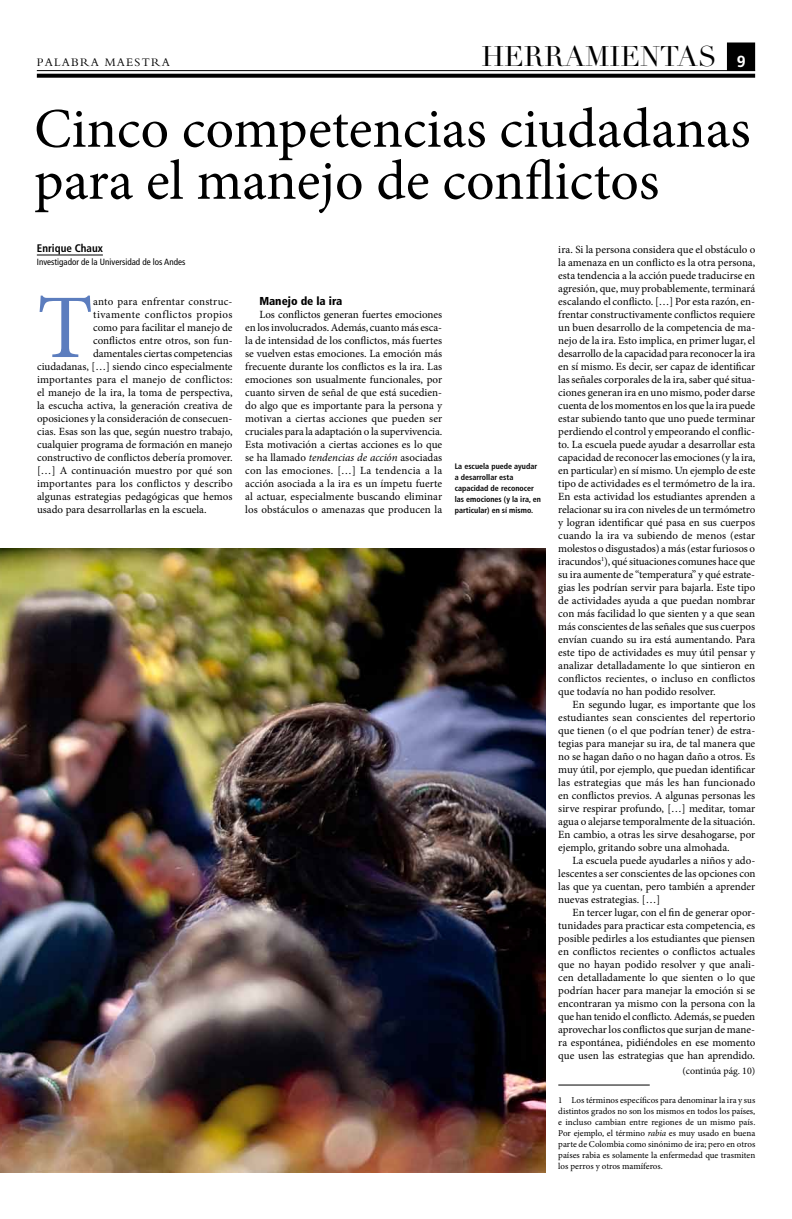
<style>
.page{position:relative;width:792px;height:1219px;background:#fff}
.page>*{position:absolute;margin:0;border:0;box-sizing:border-box;transform-origin:0 0}
.t1{font:91px "Minion Pro";color:#5c7dbe}
.t2{font:56px/52px "Minion Pro";color:#000}
.t3{font:28px "Didot LT Std";color:#000}
.t4{font:12px "Bembo Std";letter-spacing:.1em;color:#000}
.t5{font:900 condensed 11.5px "Frutiger LT Std";color:#000}
.t6{font:11px/13px "Minion Pro";color:#000;text-align:justify}
.t7{font:11px "Minion Pro";letter-spacing:.02em;color:#000}
.t8{font:11px "Minion Pro";letter-spacing:.04em;color:#000}
.t9{font:700 condensed 11px "Frutiger LT Std";color:#000}
.t10{font:10px "Minion Pro";color:#000}
.t11{font:9px/11px "Minion Pro";color:#000;text-align:justify}
.t12{font:condensed 9px "Frutiger LT Std";color:#000}
.t13{font:700 condensed 8px/11px "Frutiger LT Std";color:#000}
.s1{font-family:"Frutiger LT Std";font-weight:700;font-size:16px;color:#fff}
.s2{font-style:italic}
</style>
<div class="page">
<hr style="left:37px;top:70px;width:718px;height:1px;background:#000">
<svg style="left:37px;top:74px;width:718px;height:4px;background:#121212"></svg>
<div style="left:727px;top:43px;width:28px;height:27px;background:#000"></div>
<img style="left:0;top:548px;width:546px;height:625px">
<hr style="left:37px;top:255px;width:66px;height:1px;background:#000">
<hr style="left:558px;top:1085px;width:92px;height:1px;background:#000">
<p class="t4" style="left:37px;top:56px;width:135px">PALABRA MAESTRA</p>
<h3 class="t3" style="left:481px;top:40px;width:44px">HERRA</h3>
<h3 class="t3" style="left:585px;top:40px;width:162px">MIENTAS <span class="s1">9</span></h3>
<h2 class="t2" style="left:34px;top:103px;width:718px">Cinco competencias ciudadanas para el manejo de conflictos</h2>
<p class="t9" style="left:37px;top:242px;width:68px">Enrique Chaux</p>
<p class="t12" style="left:37px;top:257px;width:150px">Investigador de la Universidad de los Andes</p>
<p class="t5" style="left:259px;top:294px;width:85px">Manejo de la ira</p>
<p class="t6" style="left:245px;top:308px;width:199px;text-indent:14px">Los conflictos generan fuertes emociones en los involucrados. Además, cuanto más esca&shy;la de intensidad de los conflictos, más fuertes se vuelven estas emociones. La emoción más frecuente durante los conflictos es la ira. Las emociones son usualmente funcionales, por cuanto sirven de señal de que está sucedien&shy;do algo que es importante para la persona y motivan a ciertas acciones que pueden ser cruciales para la adaptación o la supervivencia.<br>Esta motivación a ciertas acciones es lo que se ha llamado <span class="s2">tendencias de acción</span> asociadas con las emociones. […] La tendencia a la acción asociada a la ira es un ímpetu fuerte al actuar, especialmente buscando eliminar los obstáculos o amenazas que producen la</p>
<p class="t6" style="left:558px;top:243px;width:199px">ira. Si la persona considera que el obstáculo o la amenaza en un conflicto es la otra persona, esta tendencia a la acción puede traducirse en agresión, que, muy probablemente, terminará escalando el conflicto. […] Por esta razón, en&shy;frentar constructivamente conflictos requiere un buen desarrollo de la competencia de ma&shy;nejo de la ira. Esto implica, en primer lugar, el desarrollo de la capacidad para reconocer la ira en sí mismo. Es decir, ser capaz de identificar las señales corporales de la ira, saber qué situa&shy;ciones generan ira en uno mismo, poder darse cuenta de los momentos en los que la ira puede estar subiendo tanto que uno puede terminar perdiendo el control y empeorando el conflic&shy;to. La escuela puede ayudar a desarrollar esta capacidad de reconocer las emociones (y la ira, en particular) en sí mismo. Un ejemplo de este tipo de actividades es el termómetro de la ira.<br>En esta actividad los estudiantes aprenden a relacionar su ira con niveles de un termómetro y logran identificar qué pasa en sus cuerpos cuando la ira va subiendo de menos (estar molestos o disgustados) a más (estar furiosos o iracundos<sup>1</sup>), qué situaciones comunes hace que su ira aumente de “temperatura” y qué estrate&shy;gias les podrían servir para bajarla. Este tipo de actividades ayuda a que puedan nombrar con más facilidad lo que sienten y a que sean más conscientes de las señales que sus cuerpos envían cuando su ira está aumentando. Para este tipo de actividades es muy útil pensar y analizar detalladamente lo que sintieron en conflictos recientes, o incluso en conflictos que todavía no han podido resolver.</p>
<p class="t6" style="left:558px;top:698px;width:199px;text-indent:14px">En segundo lugar, es importante que los estudiantes sean conscientes del repertorio que tienen (o el que podrían tener) de estra&shy;tegias para manejar su ira, de tal manera que no se hagan daño o no hagan daño a otros. Es muy útil, por ejemplo, que puedan identificar las estrategias que más les han funcionado en conflictos previos. A algunas personas les sirve respirar profundo, […] meditar, tomar agua o alejarse temporalmente de la situación.<br>En cambio, a otras les sirve desahogarse, por ejemplo, gritando sobre una almohada.</p>
<p class="t6" style="left:558px;top:854px;width:199px;text-indent:14px">La escuela puede ayudarles a niños y ado&shy;lescentes a ser conscientes de las opciones con las que ya cuentan, pero también a aprender nuevas estrategias. […]</p>
<p class="t6" style="left:558px;top:906px;width:199px;text-indent:14px">En tercer lugar, con el fin de generar opor&shy;tunidades para practicar esta competencia, es posible pedirles a los estudiantes que piensen en conflictos recientes o conflictos actuales que no hayan podido resolver y que anali&shy;cen detalladamente lo que sienten o lo que podrían hacer para manejar la emoción si se encontraran ya mismo con la persona con la que han tenido el conflicto. Además, se pueden aprovechar los conflictos que surjan de mane&shy;ra espontánea, pidiéndoles en ese momento que usen las estrategias que han aprendido.</p>
<p class="t11" style="left:558px;top:1094px;width:199px">1 Los términos específicos para denominar la ira y sus distintos grados no son los mismos en todos los países, e incluso cambian entre regiones de un mismo país.<br>Por ejemplo, el término <span class="s2">rabia</span> es muy usado en buena parte de Colombia como sinónimo de ira; pero en otros países rabia es solamente la enfermedad que trasmiten los perros y otros mamíferos.</p>
<h1 class="t1" style="left:37px;top:267px;width:58px">T</h1>
<p class="t7" style="left:93px;top:294px;width:141px">anto para enfrentar construc-</p>
<p class="t8" style="left:93px;top:307px;width:141px">tivamente conflictos propios</p>
<p class="t6" style="left:93px;top:321px;width:141px">como para facilitar el manejo de</p>
<p class="t6" style="left:93px;top:334px;width:141px">conflictos entre otros, son fun-</p>
<p class="t6" style="left:93px;top:347px;width:141px">damentales ciertas competencias</p>
<p class="t6" style="left:37px;top:360px;width:197px">ciudadanas, […] siendo cinco especialmente</p>
<p class="t7" style="left:37px;top:372px;width:197px">importantes para el manejo de conflictos:</p>
<p class="t6" style="left:37px;top:386px;width:197px">el manejo de la ira, la toma de perspectiva,</p>
<p class="t6" style="left:37px;top:399px;width:197px">la escucha activa, la generación creativa de</p>
<p class="t6" style="left:37px;top:412px;width:197px">oposiciones y la consideración de consecuen-</p>
<p class="t6" style="left:37px;top:425px;width:197px">cias. Esas son las que, según nuestro trabajo,</p>
<p class="t6" style="left:37px;top:438px;width:197px">cualquier programa de formación en manejo</p>
<p class="t6" style="left:37px;top:451px;width:197px">constructivo de conflictos debería promover.</p>
<p class="t6" style="left:37px;top:464px;width:197px">[…] A continuación muestro por qué son</p>
<p class="t6" style="left:37px;top:477px;width:197px">importantes para los conflictos y describo</p>
<p class="t6" style="left:37px;top:490px;width:197px">algunas estrategias pedagógicas que hemos</p>
<p class="t6" style="left:37px;top:503px;width:171px">usado para desarrollarlas en la escuela.</p>
<p class="t13" style="left:455px;top:461px;width:88px">La escuela puede ayudar a desarrollar esta capacidad de reconocer las emociones (y la ira, en particular) en sí mismo.</p>
<p class="t10" style="left:682px;top:1064px;width:74px">(continúa pág. 10)</p>
</div>
